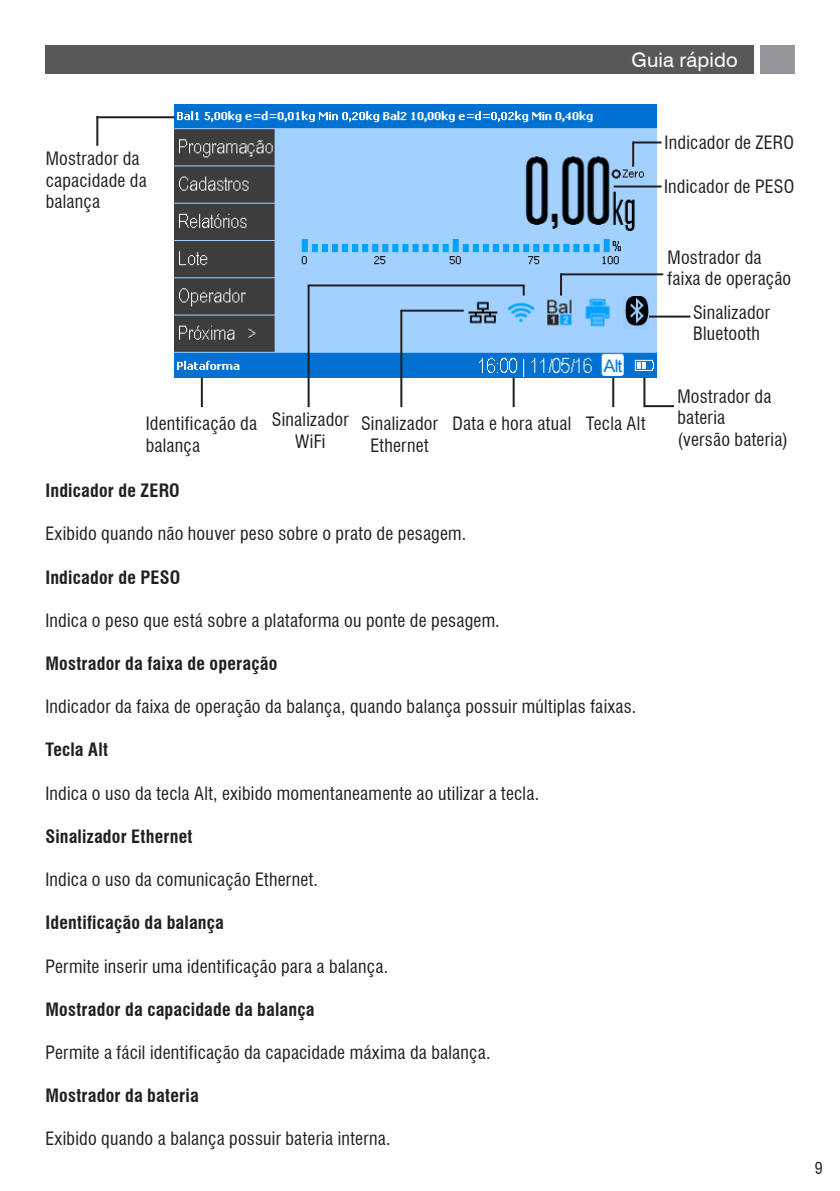
<style>
.page{position:relative;width:840px;height:1191px;background:#fff}
.page>*{position:absolute;margin:0;border:0;box-sizing:border-box;transform-origin:0 0}
.t1{font:20px "Swiss 721 BT";letter-spacing:.01em;color:#fff}
.Texto{font:condensed 18px/21.6px "Swiss 721 BT";letter-spacing:.015em;color:#231f20}
.Texto-2{font:700 condensed 18px "Swiss 721 BT";letter-spacing:.01em;color:#231f20}
.t2{font:condensed 16px "Swiss 721 BT";color:#231f20}
</style>
<div class="page">
<div style="left:45px;top:45px;width:708px;height:29px;background:#57585a"></div>
<div style="left:759px;top:45px;width:35px;height:29px;background:#939598"></div>
<img style="left:174px;top:104px;width:482px;height:273px">
<hr style="left:612px;top:377px;width:2px;height:30px;background:#231f20">
<hr style="left:643px;top:377px;width:2px;height:30px;background:#231f20">
<hr style="left:644px;top:405px;width:29px;height:2px;background:#231f20">
<hr style="left:96px;top:116px;width:2px;height:30px;background:#231f20">
<hr style="left:96px;top:116px;width:78px;height:2px;background:#231f20">
<hr style="left:560px;top:273px;width:102px;height:2px;background:#231f20">
<hr style="left:559px;top:273px;width:2px;height:22px;background:#231f20">
<hr style="left:201px;top:377px;width:2px;height:30px;background:#231f20">
<hr style="left:512px;top:377px;width:2px;height:30px;background:#231f20">
<hr style="left:613px;top:185px;width:48px;height:2px;background:#231f20">
<hr style="left:400px;top:311px;width:2px;height:96px;background:#231f20">
<hr style="left:400px;top:310px;width:63px;height:2px;background:#231f20">
<hr style="left:632px;top:141px;width:29px;height:2px;background:#231f20">
<hr style="left:631px;top:141px;width:2px;height:26px;background:#231f20">
<hr style="left:307px;top:286px;width:2px;height:121px;background:#231f20">
<svg style="left:305px;top:283px;width:220px;height:14px;background:#8eb5dc"></svg>
<hr style="left:648px;top:315px;width:42px;height:2px;background:#231f20">
<img style="left:622px;top:297px;width:26px;height:32px">
<p class="t1" style="left:631px;top:46px;width:108px">Guia rápido</p>
<p class="Texto" style="left:46px;top:148px;width:102px">Mostrador da capacidade da balança</p>
<p class="Texto" style="left:272px;top:408px;width:78px;text-align:center">Sinalizador<br>WiFi</p>
<p class="Texto" style="left:361px;top:412px;width:78px;text-align:center">Sinalizador<br>Ethernet</p>
<p class="Texto" style="left:146px;top:412px;width:113px">Identificação da balança</p>
<p class="Texto" style="left:452px;top:412px;width:120px">Data e hora atual</p>
<p class="Texto" style="left:585px;top:412px;width:61px">Tecla Alt</p>
<p class="Texto-2" style="left:45px;top:480px;width:136px">Indicador de ZERO</p>
<p class="Texto" style="left:45px;top:523px;width:422px">Exibido quando não houver peso sobre o prato de pesagem.</p>
<p class="Texto-2" style="left:45px;top:566px;width:136px">Indicador de PESO</p>
<p class="Texto" style="left:45px;top:609px;width:455px">Indica o peso que está sobre a plataforma ou ponte de pesagem.</p>
<p class="Texto-2" style="left:45px;top:652px;width:233px">Mostrador da faixa de operação</p>
<p class="Texto" style="left:45px;top:696px;width:592px">Indicador da faixa de operação da balança, quando balança possuir múltiplas faixas.</p>
<p class="Texto-2" style="left:45px;top:739px;width:64px">Tecla Alt</p>
<p class="Texto" style="left:45px;top:782px;width:495px">Indica o uso da tecla Alt, exibido momentaneamente ao utilizar a tecla.</p>
<p class="Texto-2" style="left:45px;top:825px;width:148px">Sinalizador Ethernet</p>
<p class="Texto" style="left:45px;top:868px;width:274px">Indica o uso da comunicação Ethernet.</p>
<p class="Texto-2" style="left:45px;top:912px;width:180px">Identificação da balança</p>
<p class="Texto" style="left:45px;top:955px;width:344px">Permite inserir uma identificação para a balança.</p>
<p class="Texto-2" style="left:45px;top:998px;width:270px">Mostrador da capacidade da balança</p>
<p class="Texto" style="left:45px;top:1041px;width:446px">Permite a fácil identificação da capacidade máxima da balança.</p>
<p class="Texto-2" style="left:45px;top:1084px;width:155px">Mostrador da bateria</p>
<p class="Texto" style="left:45px;top:1128px;width:346px">Exibido quando a balança possuir bateria interna.</p>
<p class="Texto" style="left:664px;top:131px;width:131px">Indicador de ZERO</p>
<p class="Texto" style="left:663px;top:175px;width:132px">Indicador de PESO</p>
<p class="Texto" style="left:667px;top:246px;width:125px">Mostrador da faixa de operação</p>
<p class="Texto" style="left:692px;top:301px;width:78px">Sinalizador</p>
<p class="Texto" style="left:692px;top:323px;width:68px">Bluetooth</p>
<p class="Texto" style="left:677px;top:385px;width:95px">Mostrador da bateria</p>
<p class="Texto" style="left:677px;top:428px;width:112px">(versão bateria)</p>
<p class="t2" style="left:814px;top:1159px;width:9px">9</p>
</div>
